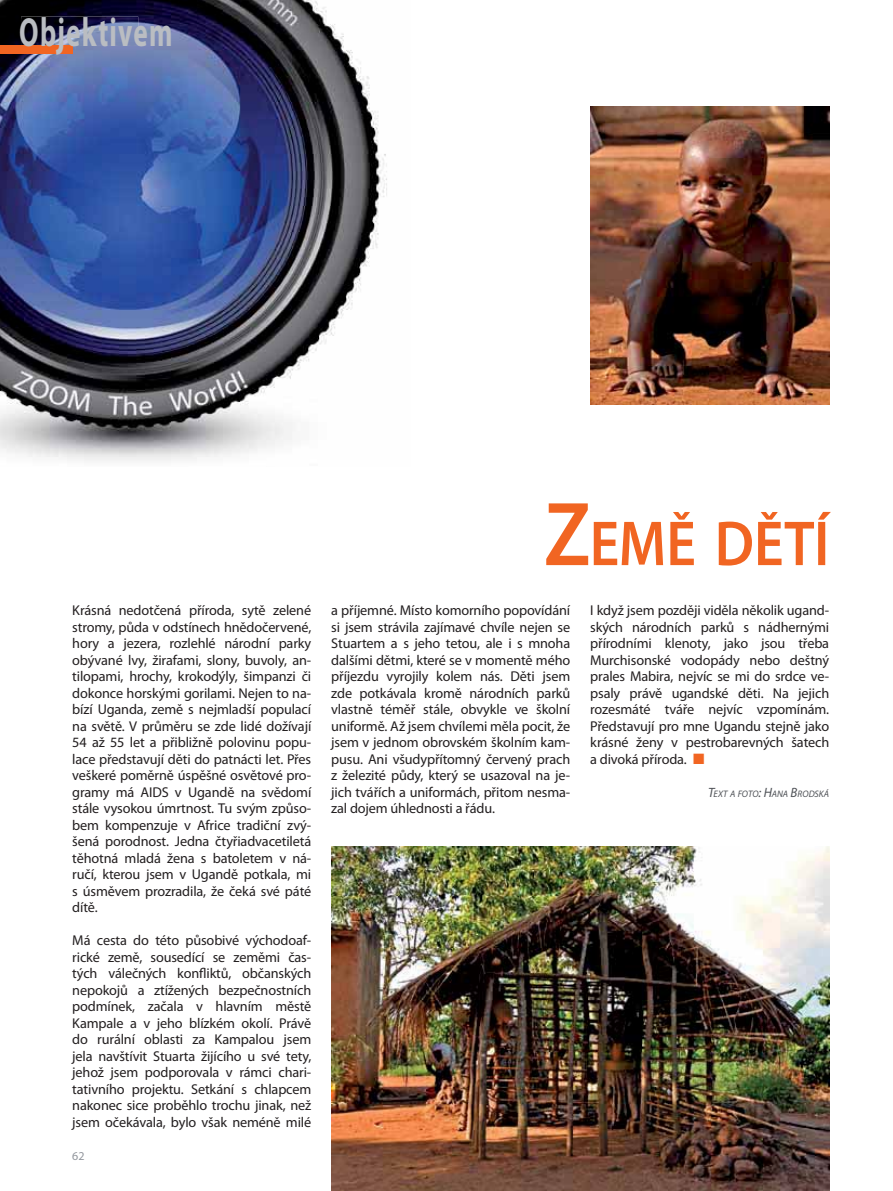
<style>
.page{position:relative;width:893px;height:1191px;background:#fff}
.page>*{position:absolute;margin:0;border:0;box-sizing:border-box;transform-origin:0 0}
.t1{font:600 64.05px "Myriad Pro";color:#f16522;scale:.9 1}
.t2{font:700 40.8px "Myriad Pro";letter-spacing:.05em;color:#babdc2;scale:.67 1}
.t3{font:600 40.8px "Myriad Pro";letter-spacing:.04em;color:#babdc2;scale:.67 1}
.t4{font:14.25px/16.5px "Myriad Pro";letter-spacing:-.01em;color:#231f20;text-align:justify}
.t5{font:12px "Myriad Pro";color:#92969d}
.t6{font:italic 9.45px "Myriad Pro";color:#4e5156}
.s1{font-size:91.5px}
.s2{font-size:13.5px}
</style>
<div class="page">
<img style="left:331px;top:846px;width:498px;height:344px">
<img style="left:590px;top:107px;width:239px;height:297px">
<img style="left:0;top:0;width:387px;height:461px">
<img style="left:21px;top:17px;width:117px;height:29px">
<div style="left:0;top:45px;width:72px;height:9px;background:#f16522"></div>
<h2 class="t2" style="left:19px;top:16px;width:230px">Objektivem</h2>
<h2 class="t3" style="left:19px;top:16px;width:180px">Rozhovor</h2>
<p class="t4" style="left:72px;top:603px;width:241px">Krásná nedotčená příroda, sytě zelené stromy, půda v odstínech hnědočervené, hory a jezera, rozlehlé národní parky obývané lvy, žirafami, slony, buvoly, an&shy;tilopami, hrochy, krokodýly, šimpanzi či dokonce horskými gorilami. Nejen to na&shy;bízí Uganda, země s nejmladší populací na světě. V průměru se zde lidé dožívají 54 až 55 let a přibližně polovinu popu&shy;lace představují děti do patnácti let. Přes veškeré poměrně úspěšné osvětové pro&shy;gramy má AIDS v Ugandě na svědomí stále vysokou úmrtnost. Tu svým způso&shy;bem kompenzuje v Africe tradiční zvý&shy;šená porodnost. Jedna čtyřiadvacetiletá těhotná mladá žena s batoletem v ná&shy;ručí, kterou jsem v Ugandě potkala, mi s úsměvem prozradila, že čeká své páté dítě.</p>
<p class="t4" style="left:72px;top:933px;width:241px">Má cesta do této působivé východoaf&shy;rické země, sousedící se zeměmi čas&shy;tých válečných konfliktů, občanských nepokojů a ztížených bezpečnostních podmínek, začala v hlavním městě Kampale a v jeho blízkém okolí. Právě do rurální oblasti za Kampalou jsem jela navštívit Stuarta žijícího u své tety, jehož jsem podporovala v rámci chari&shy;tativního projektu. Setkání s chlapcem nakonec sice proběhlo trochu jinak, než jsem očekávala, bylo však neméně milé</p>
<p class="t5" style="left:72px;top:1151px;width:14px">62</p>
<h1 class="t1" style="left:544px;top:505px;width:318px"><span class="s1">Z</span>EMĚ DĚTÍ</h1>
<p class="t4" style="left:331px;top:603px;width:241px">a příjemné. Místo komorního popovídání si jsem strávila zajímavé chvíle nejen se Stuartem a s jeho tetou, ale i s mnoha dalšími dětmi, které se v momentě mého příjezdu vyrojily kolem nás. Děti jsem zde potkávala kromě národních parků vlastně téměř stále, obvykle ve školní uniformě. Až jsem chvílemi měla pocit, že jsem v jednom obrovském školním kam&shy;pusu. Ani všudypřítomný červený prach z železité půdy, který se usazoval na je&shy;jich tvářích a uniformách, přitom nesma&shy;zal dojem úhlednosti a řádu.</p>
<p class="t4" style="left:590px;top:603px;width:241px">I když jsem později viděla několik ugand&shy;ských národních parků s nádhernými přírodními klenoty, jako jsou třeba Murchisonské vodopády nebo deštný prales Mabira, nejvíc se mi do srdce ve&shy;psaly právě ugandské děti. Na jejich rozesmáté tváře nejvíc vzpomínám.<br>Představují pro mne Ugandu stejně jako krásné ženy v pestrobarevných šatech a divoká příroda.</p>
<p class="t6" style="left:708px;top:788px;width:123px"><span class="s2">T</span>EXT A FOTO<span class="s2">: H</span>ANA <span class="s2">B</span>RODSKÁ</p>
</div>
